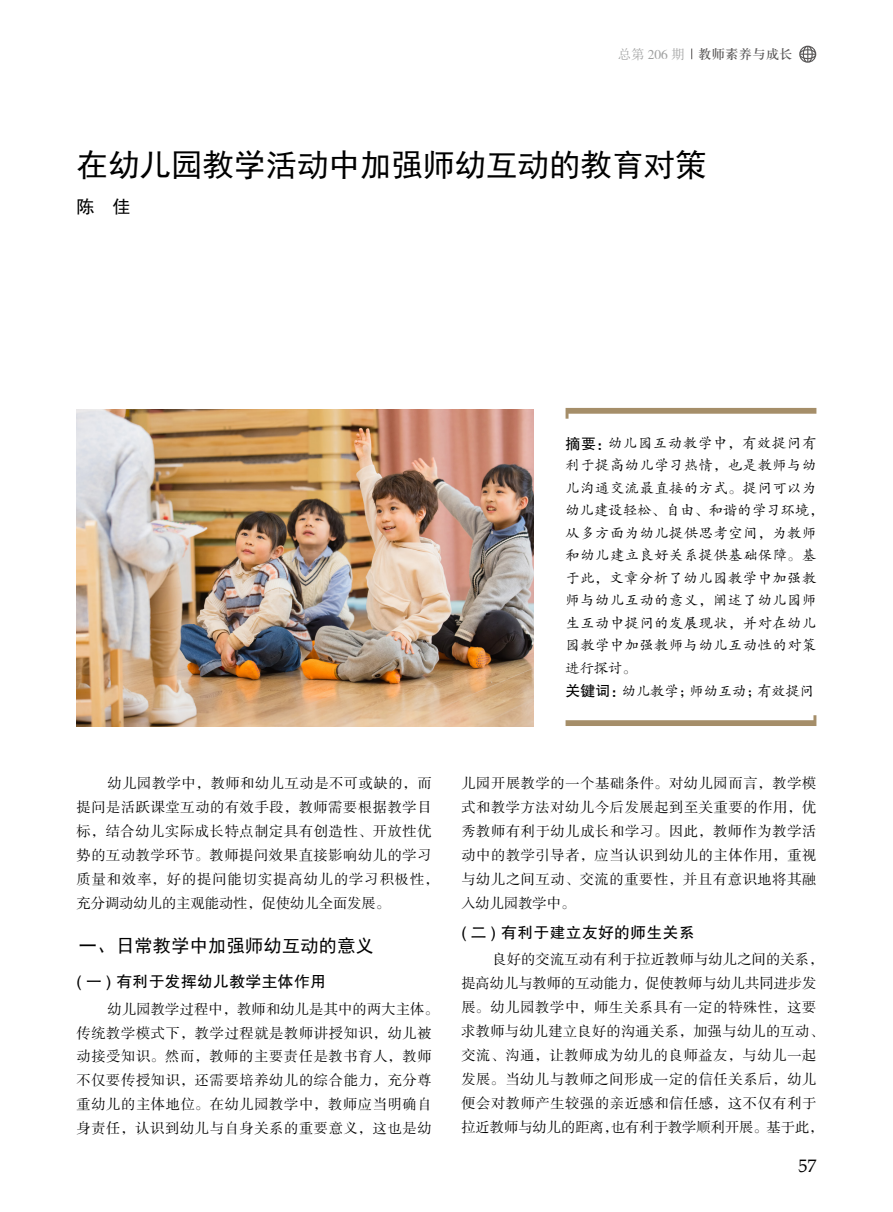
<style>
.page{position:relative;width:893px;height:1212px;background:#fff}
.page>*{position:absolute;margin:0;border:0;box-sizing:border-box;transform-origin:0 0}
.t1{font:31.5px "Sim Hei";color:#000}
.t2{font:18px "Sim Hei";letter-spacing:.025em;color:#000}
.t3{font:18px "Book Antiqua";color:#000}
.t4{font:15.75px "FZHTK GBK1 0";letter-spacing:.025em;color:#000}
.t5{font:14.25px/23.9px "FZSSK GBK1 0";letter-spacing:.045em;color:#000}
.t6{font:14.25px/24px "FZSSK GBK1 0";letter-spacing:.02em;color:#000}
.t7{font:14.25px/22.5px "FZKTK GBK1 0";letter-spacing:.04em;color:#000}
.t8{font:13.5px "H Ya 3 gj";color:#595757}
.s1{font-family:"Sim Sun";color:#9fa0a0}
.s2{font-family:"FZSSK GBK1 0";color:#9fa0a0}
.s3{font-family:"FZHTK GBK1 0";font-size:15px}
</style>
<div class="page">
<svg style="left:566px;top:408px;width:250px;height:11px"></svg>
<svg style="left:566px;top:715px;width:250px;height:11px"></svg>
<img style="left:77px;top:409px;width:457px;height:317px">
<svg style="left:799px;top:46px;width:17px;height:17px"></svg>
<p class="t8" style="left:618px;top:47px;width:176px"><span class="s1">总第</span> <span class="s2">206</span> <span class="s1">期</span> 教师素养与成长</p>
<h1 class="t1" style="left:77px;top:149px;width:631px">在幼儿园教学活动中加强师幼互动的教育对策</h1>
<p class="t2" style="left:77px;top:197px;width:56px">陈 佳</p>
<p class="t7" style="left:566px;top:432px;width:259px"><span class="s3">摘要：</span>幼儿园互动教学中，有效提问有利于提高幼儿学习热情，也是教师与幼儿沟通交流最直接的方式。提问可以为幼儿建设轻松、自由、和谐的学习环境，从多方面为幼儿提供思考空间，为教师和幼儿建立良好关系提供基础保障。基于此，文章分析了幼儿园教学中加强教师与幼儿互动的意义，阐述了幼儿园师生互动中提问的发展现状，并对在幼儿园教学中加强教师与幼儿互动性的对策进行探讨。<br><span class="s3">关键词：</span>幼儿教学；师幼互动；有效提问</p>
<p class="t5" style="left:77px;top:772px;width:364px;text-indent:31px">幼儿园教学中，教师和幼儿互动是不可或缺的，而提问是活跃课堂互动的有效手段，教师需要根据教学目标，结合幼儿实际成长特点制定具有创造性、开放性优势的互动教学环节。教师提问效果直接影响幼儿的学习质量和效率，好的提问能切实提高幼儿的学习积极性，充分调动幼儿的主观能动性，促使幼儿全面发展。</p>
<p class="t2" style="left:79px;top:937px;width:297px">一、日常教学中加强师幼互动的意义</p>
<p class="t4" style="left:77px;top:973px;width:251px">( 一 ) 有利于发挥幼儿教学主体作用</p>
<p class="t5" style="left:77px;top:997px;width:364px;text-indent:31px">幼儿园教学过程中，教师和幼儿是其中的两大主体。传统教学模式下，教学过程就是教师讲授知识，幼儿被动接受知识。然而，教师的主要责任是教书育人，教师不仅要传授知识，还需要培养幼儿的综合能力，充分尊重幼儿的主体地位。在幼儿园教学中，教师应当明确自身责任，认识到幼儿与自身关系的重要意义，这也是幼</p>
<p class="t5" style="left:461px;top:772px;width:357px;text-align:justify">儿园开展教学的一个基础条件。对幼儿园而言，教学模式和教学方法对幼儿今后发展起到至关重要的作用，优秀教师有利于幼儿成长和学习。因此，教师作为教学活动中的教学引导者，应当认识到幼儿的主体作用，重视与幼儿之间互动、交流的重要性，并且有意识地将其融入幼儿园教学中。</p>
<p class="t4" style="left:461px;top:923px;width:235px">( 二 ) 有利于建立友好的师生关系</p>
<p class="t6" style="left:461px;top:948px;width:364px;text-indent:31px">良好的交流互动有利于拉近教师与幼儿之间的关系，提高幼儿与教师的互动能力，促使教师与幼儿共同进步发展。幼儿园教学中，师生关系具有一定的特殊性，这要求教师与幼儿建立良好的沟通关系，加强与幼儿的互动、交流、沟通，让教师成为幼儿的良师益友，与幼儿一起发展。当幼儿与教师之间形成一定的信任关系后，幼儿便会对教师产生较强的亲近感和信任感，这不仅有利于拉近教师与幼儿的距离，也有利于教学顺利开展。基于此，</p>
<p class="t3" style="left:798px;top:1153px;width:19px">57</p>
</div>
